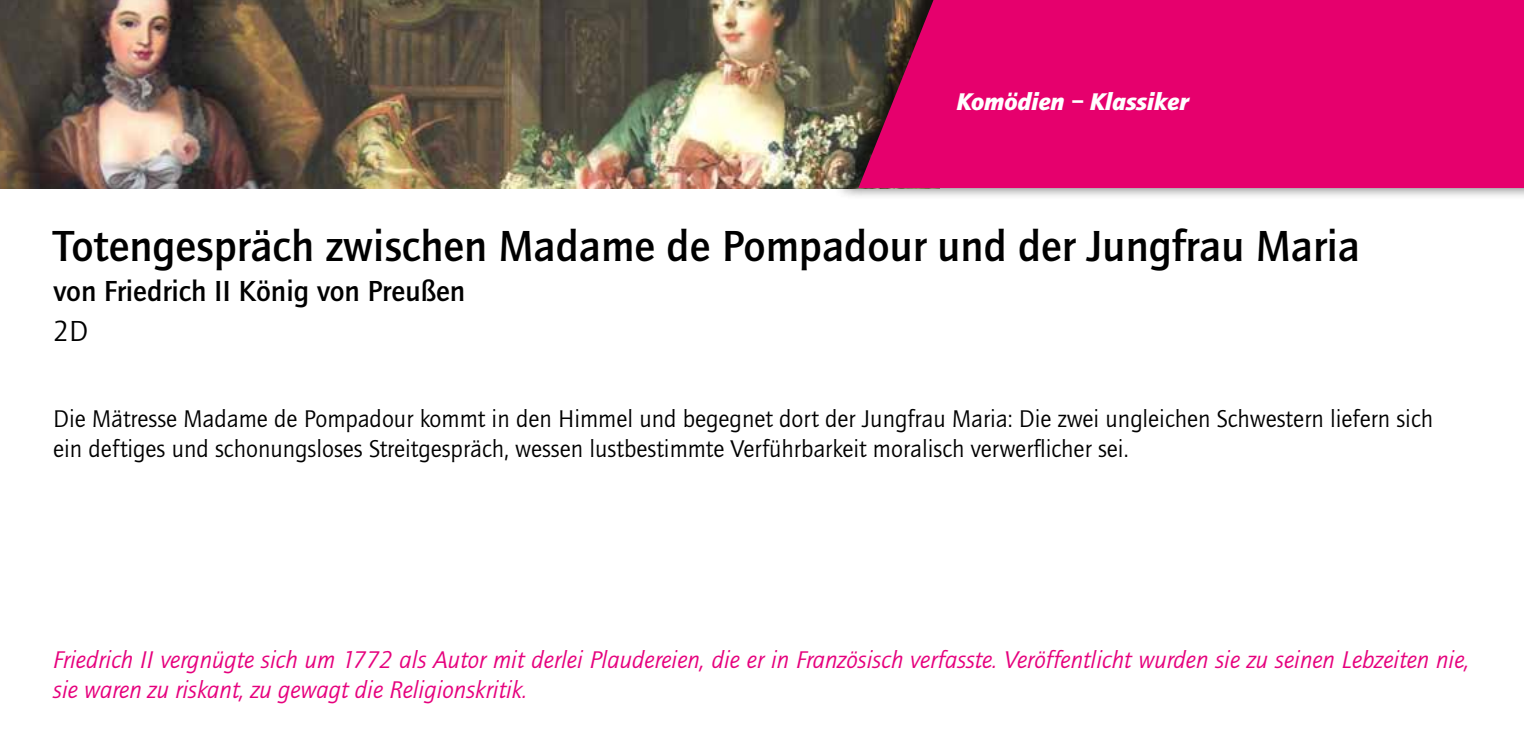
<style>
.page{position:relative;width:1524px;height:745px;background:#fff}
.page>*{position:absolute;margin:0;border:0;box-sizing:border-box;transform-origin:0 0}
.t1{font:500 45px "Quay Sans";color:#000}
.t2{font:500 30px "Quay Sans";color:#000}
.t3{font:30px "Quay Sans";color:#000}
.t4{font:25px/30px "Quay Sans";color:#000}
.t5{font:italic 25px/30px "Quay Sans";color:#e6007d}
.t6{font:italic 900 25px "Quay Sans";color:#fff}
</style>
<div class="page">
<img style="left:0;top:0;width:832px;height:188px">
<div style="left:832px;top:0;width:692px;height:200px;background:#000;opacity:.75"></div>
<div style="left:858px;top:0;width:666px;height:188px;background:#e6006d"></div>
<p class="t6" style="left:956px;top:86px;width:234px">Komödien – Klassiker</p>
<h1 class="t1" style="left:53px;top:220px;width:1308px">Totengespräch zwischen Madame de Pompadour und der Jungfrau Maria</h1>
<p class="t2" style="left:53px;top:274px;width:414px">von Friedrich II König von Preußen</p>
<p class="t3" style="left:53px;top:314px;width:37px">2D</p>
<p class="t4" style="left:53px;top:404px;width:1381px">Die Mätresse Madame de Pompadour kommt in den Himmel und begegnet dort der Jungfrau Maria: Die zwei ungleichen Schwestern liefern sich ein deftiges und schonungsloses Streitgespräch, wessen lustbestimmte Verführbarkeit moralisch verwerflicher sei.</p>
<p class="t5" style="left:53px;top:644px;width:1417px">Friedrich II vergnügte sich um 1772 als Autor mit derlei Plaudereien, die er in Französisch verfasste. Veröffentlicht wurden sie zu seinen Lebzeiten nie, sie waren zu riskant, zu gewagt die Religionskritik.</p>
</div>
